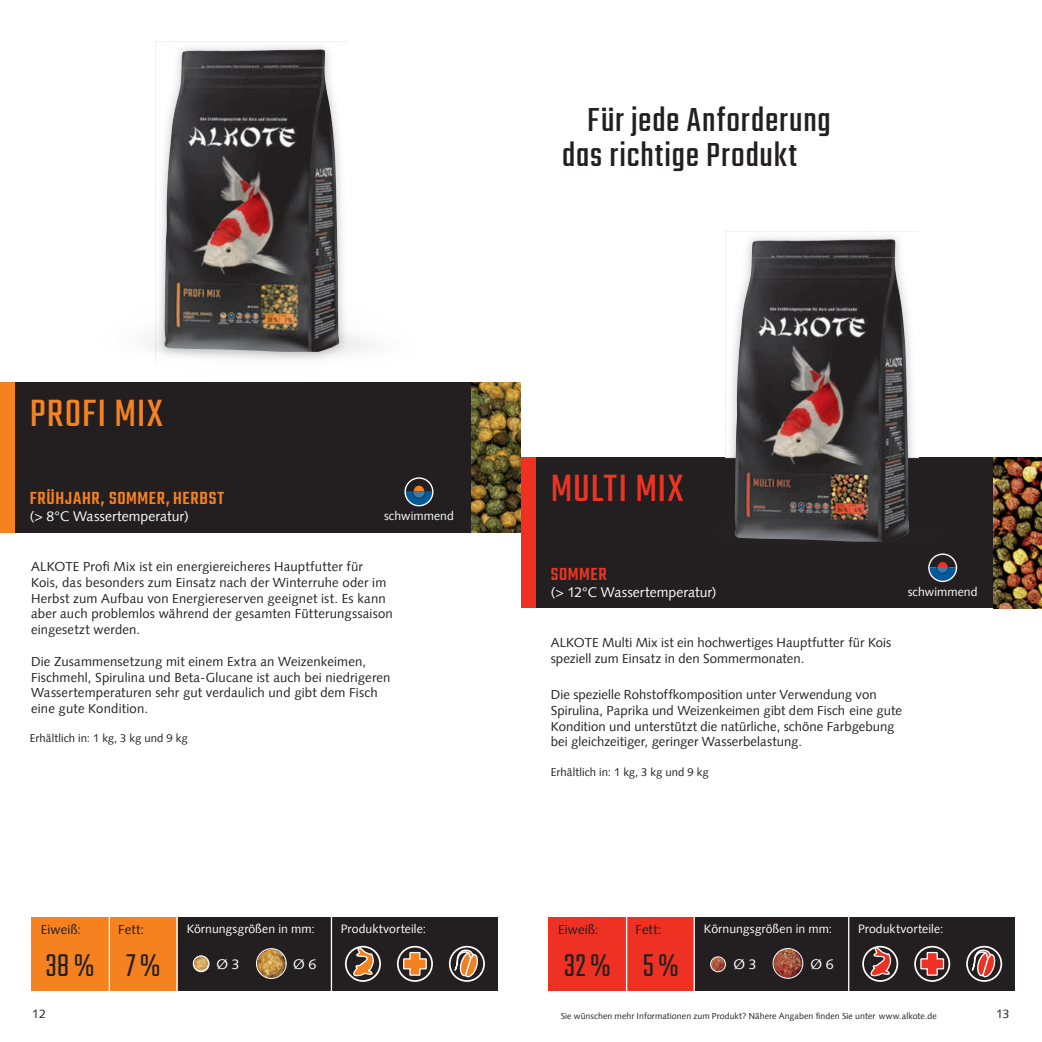
<style>
.page{position:relative;width:1042px;height:1042px;background:#fff}
.page>*{position:absolute;margin:0;border:0;box-sizing:border-box;transform-origin:0 0}
.t1{font:42px "Teko";letter-spacing:.02em;color:#ee3423}
.t2{font:42px "Teko";letter-spacing:.03em;color:#f58223}
.t3{font:36.75px/35px "Teko";letter-spacing:.025em;color:#231f20}
.t4{font:300 35px "Teko";color:#231f20}
.t5{font:500 19.25px "Teko";letter-spacing:.035em;color:#f58223}
.t6{font:500 19.25px "Teko";letter-spacing:.025em;color:#ee3423}
.t7{font:14px "Syntax LT";color:#fff}
.t8{font:13.12px/15.8px "Syntax LT";letter-spacing:.01em;color:#231f20}
.t9{font:12.25px "Syntax LT";letter-spacing:.005em;color:#fff}
.t10{font:12.25px "Syntax LT";color:#231f20}
.t11{font:11.38px "Syntax LT";letter-spacing:.005em;color:#231f20}
.t12{font:8.75px "Syntax LT";letter-spacing:.01em;color:#231f20}
</style>
<div class="page">
<div style="left:548px;top:917px;width:466px;height:74px;background:#231f20"></div>
<div style="left:548px;top:917px;width:146px;height:74px;background:#ee3123"></div>
<hr style="left:693px;top:910px;width:2px;height:88px;background:#fff">
<hr style="left:626px;top:910px;width:1px;height:88px;background:#fff">
<div style="left:862px;top:946px;width:36px;height:36px;border:2px solid #fff;border-radius:50%"></div>
<svg style="left:870px;top:946px;width:22px;height:31px"></svg>
<div style="left:914px;top:946px;width:36px;height:36px;border:2px solid #fff;border-radius:50%"></div>
<svg style="left:919px;top:951px;width:26px;height:25px"></svg>
<div style="left:966px;top:946px;width:36px;height:36px;border:2px solid #fff;border-radius:50%"></div>
<svg style="left:971px;top:949px;width:25px;height:29px"></svg>
<hr style="left:848px;top:910px;width:1px;height:88px;background:#fff">
<div style="left:31px;top:917px;width:466px;height:74px;background:#231f20"></div>
<div style="left:31px;top:917px;width:146px;height:74px;background:#f5821f"></div>
<div style="left:193px;top:955px;width:16px;height:17px;border:1px solid #fff;border-radius:50%"></div>
<hr style="left:176px;top:910px;width:2px;height:88px;background:#fff">
<hr style="left:109px;top:910px;width:1px;height:88px;background:#fff">
<div style="left:345px;top:946px;width:36px;height:36px;border:2px solid #fff;border-radius:50%"></div>
<svg style="left:352px;top:946px;width:22px;height:31px"></svg>
<div style="left:397px;top:946px;width:36px;height:36px;border:2px solid #fff;border-radius:50%"></div>
<svg style="left:402px;top:951px;width:25px;height:25px"></svg>
<div style="left:449px;top:946px;width:36px;height:36px;border:2px solid #fff;border-radius:50%"></div>
<svg style="left:454px;top:949px;width:25px;height:29px"></svg>
<hr style="left:331px;top:910px;width:1px;height:88px;background:#fff">
<div style="left:521px;top:458px;width:521px;height:150px;background:#231f20"></div>
<div style="left:928px;top:553px;width:29px;height:29px;border:1px solid #fff;border-radius:50%"></div>
<svg style="left:929px;top:565px;width:27px;height:16px"></svg>
<div style="left:521px;top:458px;width:15px;height:150px;background:#ee3123"></div>
<div style="left:7px;top:382px;width:514px;height:150px;background:#231f20"></div>
<div style="left:404px;top:477px;width:29px;height:29px;border:1px solid #fff;border-radius:50%"></div>
<svg style="left:406px;top:479px;width:26px;height:26px"></svg>
<div style="left:0;top:382px;width:15px;height:150px;background:#f5821f"></div>
<img style="left:994px;top:458px;width:48px;height:150px">
<img style="left:256px;top:948px;width:30px;height:30px;border-radius:50%">
<div style="left:256px;top:948px;width:31px;height:31px;border:1px solid #fff;border-radius:50%"></div>
<img style="left:193px;top:956px;width:15px;height:15px;border-radius:50%">
<div style="left:193px;top:955px;width:16px;height:16px;border:1px solid #fff;border-radius:50%"></div>
<img style="left:773px;top:948px;width:30px;height:30px;border-radius:50%">
<div style="left:772px;top:948px;width:31px;height:30px;border:1px solid #fff;border-radius:50%"></div>
<img style="left:710px;top:957px;width:15px;height:14px;border-radius:50%">
<div style="left:710px;top:956px;width:16px;height:16px;border:1px solid #fff;border-radius:50%"></div>
<img style="left:155px;top:41px;width:193px;height:321px">
<img style="left:164px;top:49px;width:175px;height:303px">
<img style="left:471px;top:382px;width:50px;height:150px">
<img style="left:669px;top:484px;width:288px;height:81px">
<img style="left:726px;top:231px;width:192px;height:320px">
<img style="left:734px;top:239px;width:175px;height:303px">
<h1 class="t2" style="left:30px;top:385px;width:134px">PROFI MIX</h1>
<h3 class="t5" style="left:30px;top:486px;width:196px">FRÜHJAHR, SOMMER, HERBST</h3>
<p class="t7" style="left:30px;top:511px;width:160px">(&gt; 8°C Wassertemperatur)</p>
<p class="t9" style="left:384px;top:511px;width:71px">schwimmend</p>
<p class="t8" style="left:31px;top:560px;width:363px">ALKOTE Profi Mix ist ein energiereicheres Hauptfutter für Kois, das besonders zum Einsatz nach der Winterruhe oder im Herbst zum Aufbau von Energiereserven geeignet ist. Es kann aber auch problemlos während der gesamten Fütterungssaison eingesetzt werden.</p>
<p class="t8" style="left:31px;top:654px;width:361px">Die Zusammensetzung mit einem Extra an Weizenkeimen, Fischmehl, Spirulina und Beta-Glucane ist auch bei niedrigeren Wassertemperaturen sehr gut verdaulich und gibt dem Fisch eine gute Kondition.</p>
<p class="t11" style="left:30px;top:733px;width:160px">Erhältlich in: 1 kg, 3 kg und 9 kg</p>
<p class="t8" style="left:41px;top:923px;width:42px">Eiweiß:</p>
<p class="t8" style="left:118px;top:923px;width:28px">Fett:</p>
<p class="t9" style="left:187px;top:924px;width:130px">Körnungsgrößen in mm:</p>
<p class="t9" style="left:341px;top:924px;width:87px">Produktvorteile:</p>
<h3 class="t4" style="left:46px;top:942px;width:116px">38% 7%</h3>
<p class="t7" style="left:216px;top:959px;width:25px">Ø 3</p>
<p class="t7" style="left:293px;top:959px;width:25px">Ø 6</p>
<h2 class="t3" style="left:562px;top:105px;width:270px;text-indent:25px">Für jede Anforderung das richtige Produkt</h2>
<h1 class="t1" style="left:551px;top:461px;width:134px">MULTI MIX</h1>
<h3 class="t6" style="left:551px;top:561px;width:57px">SOMMER</h3>
<p class="t7" style="left:551px;top:586px;width:167px">(&gt; 12°C Wassertemperatur)</p>
<p class="t9" style="left:907px;top:586px;width:71px">schwimmend</p>
<p class="t8" style="left:551px;top:636px;width:342px">ALKOTE Multi Mix ist ein hochwertiges Hauptfutter für Kois speziell zum Einsatz in den Sommermonaten.</p>
<p class="t8" style="left:551px;top:688px;width:353px">Die spezielle Rohstoffkomposition unter Verwendung von Spirulina, Paprika und Weizenkeimen gibt dem Fisch eine gute Kondition und unterstützt die natürliche, schöne Farbgebung bei gleichzeitiger, geringer Wasserbelastung.</p>
<p class="t11" style="left:551px;top:767px;width:160px">Erhältlich in: 1 kg, 3 kg und 9 kg</p>
<p class="t8" style="left:558px;top:923px;width:42px">Eiweiß:</p>
<p class="t8" style="left:635px;top:923px;width:28px">Fett:</p>
<p class="t9" style="left:704px;top:924px;width:130px">Körnungsgrößen in mm:</p>
<p class="t9" style="left:858px;top:924px;width:87px">Produktvorteile:</p>
<h3 class="t4" style="left:564px;top:942px;width:116px">32% 5%</h3>
<p class="t7" style="left:733px;top:959px;width:25px">Ø 3</p>
<p class="t7" style="left:810px;top:959px;width:25px">Ø 6</p>
<p class="t10" style="left:32px;top:1008px;width:15px">12</p>
<p class="t10" style="left:996px;top:1008px;width:15px">13</p>
<p class="t12" style="left:561px;top:1012px;width:378px">Sie wünschen mehr Informationen zum Produkt? Nähere Angaben finden Sie unter www.alkote.de</p>
</div>
